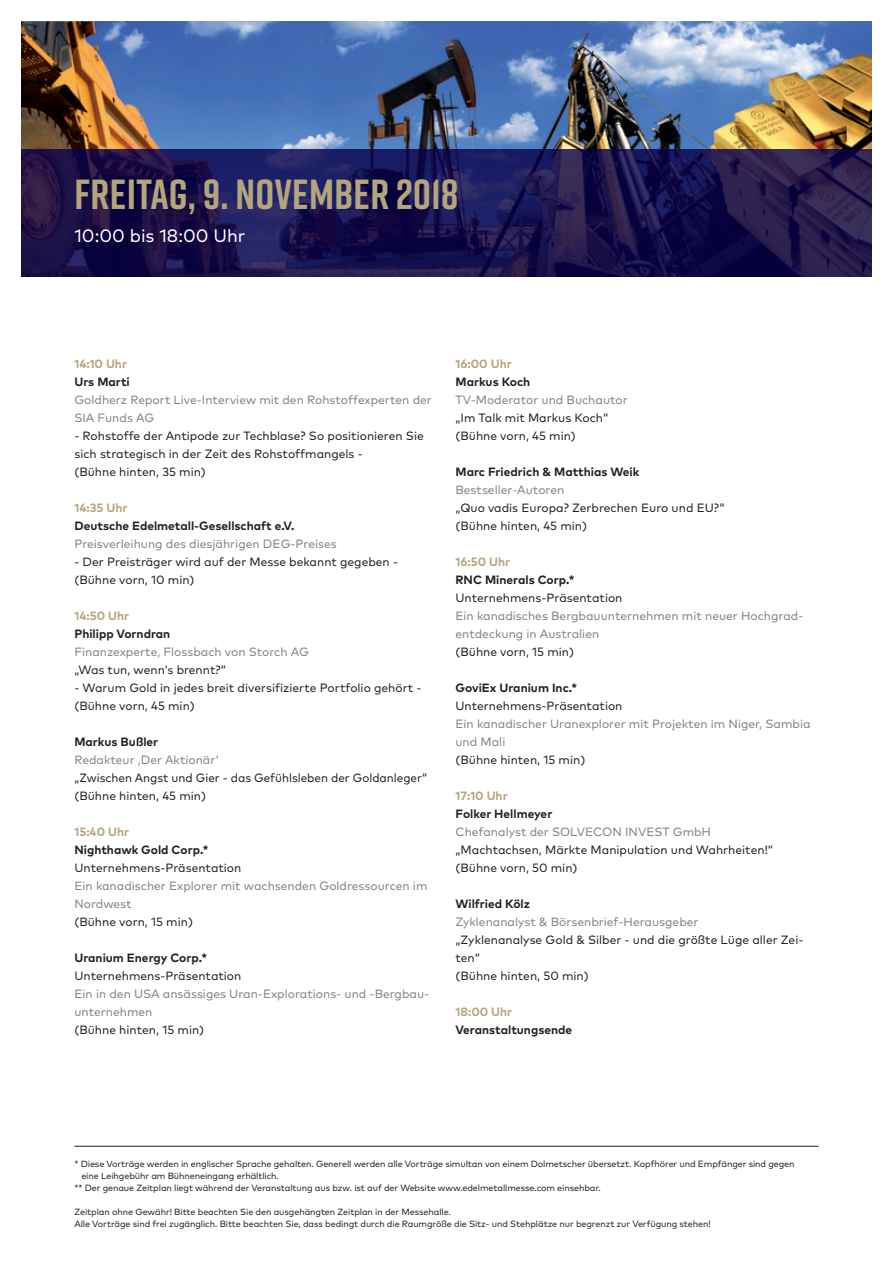
<style>
.page{position:relative;width:893px;height:1263px;background:#fff}
.page>*{position:absolute;margin:0;border:0;box-sizing:border-box;transform-origin:0 0}
.t1{font:700 42px "Rift";letter-spacing:.01em;color:#b4a57d}
.t2{font:18px "Mark Pro";color:#fff}
.t3{font:12px/18px "Mark Pro";color:#231f20}
.t4{font:12px/18px "Mark Pro";color:#808285}
.t5{font:700 12px "Mark Pro";color:#231f20}
.t6{font:700 12px "Mark Pro";color:#b4a57d}
.t7{font:9px/12px "Mark Pro";letter-spacing:-.01em;color:#231f20}
</style>
<div class="page">
<hr style="left:74px;top:1146px;width:745px;height:1px;background:#231f20">
<img style="left:21px;top:21px;width:851px;height:128px">
<svg style="left:21px;top:149px;width:851px;height:127px;background:#1c144d"></svg>
<p class="t1" style="left:75px;top:164px;width:385px">FREITAG, 9. NOVEMBER 2018</p>
<p class="t2" style="left:74px;top:222px;width:173px">10:00 bis 18:00 Uhr</p>
<p class="t6" style="left:74px;top:354px;width:54px">14:10 Uhr</p>
<p class="t5" style="left:74px;top:372px;width:57px">Urs Marti</p>
<p class="t4" style="left:74px;top:389px;width:359px">Goldherz Report Live-Interview mit den Rohstoffexperten der<br>SIA Funds AG</p>
<p class="t3" style="left:74px;top:425px;width:351px">- Rohstoffe der Antipode zur Techblase? So positionieren Sie sich strategisch in der Zeit des Rohstoffmangels -</p>
<p class="t3" style="left:74px;top:461px;width:133px">(Bühne hinten, 35 min)</p>
<p class="t6" style="left:74px;top:498px;width:55px">14:35 Uhr</p>
<p class="t5" style="left:74px;top:516px;width:221px">Deutsche Edelmetall-Gesellschaft e.V.</p>
<p class="t4" style="left:74px;top:533px;width:264px">Preisverleihung des diesjährigen DEG-Preises</p>
<p class="t3" style="left:74px;top:551px;width:325px">- Der Preisträger wird auf der Messe bekannt gegeben -</p>
<p class="t3" style="left:74px;top:569px;width:122px">(Bühne vorn, 10 min)</p>
<p class="t6" style="left:74px;top:606px;width:56px">14:50 Uhr</p>
<p class="t5" style="left:74px;top:624px;width:97px">Philipp Vorndran</p>
<p class="t4" style="left:74px;top:641px;width:236px">Finanzexperte, Flossbach von Storch AG</p>
<p class="t3" style="left:74px;top:659px;width:153px">„Was tun, wenn‘s brennt?“</p>
<p class="t3" style="left:74px;top:677px;width:349px">- Warum Gold in jedes breit diversifizierte Portfolio gehört - (Bühne vorn, 45 min)</p>
<p class="t5" style="left:74px;top:732px;width:85px">Markus Bußler</p>
<p class="t4" style="left:74px;top:749px;width:146px">Redakteur ‚Der Aktionär‘</p>
<p class="t3" style="left:74px;top:767px;width:354px">„Zwischen Angst und Gier - das Gefühlsleben der Goldanleger“</p>
<p class="t3" style="left:74px;top:785px;width:133px">(Bühne hinten, 45 min)</p>
<p class="t6" style="left:74px;top:822px;width:56px">15:40 Uhr</p>
<p class="t5" style="left:74px;top:840px;width:135px">Nighthawk Gold Corp.*</p>
<p class="t3" style="left:74px;top:857px;width:169px">Unternehmens-Präsentation</p>
<p class="t4" style="left:74px;top:875px;width:355px">Ein kanadischer Explorer mit wachsenden Goldressourcen im<br>Nordwest</p>
<p class="t3" style="left:74px;top:911px;width:120px">(Bühne vorn, 15 min)</p>
<p class="t5" style="left:74px;top:948px;width:134px">Uranium Energy Corp.*</p>
<p class="t3" style="left:74px;top:965px;width:169px">Unternehmens-Präsentation</p>
<p class="t4" style="left:74px;top:983px;width:356px">Ein in den USA ansässiges Uran-Explorations- und -Bergbau&shy;unternehmen</p>
<p class="t3" style="left:74px;top:1019px;width:131px">(Bühne hinten, 15 min)</p>
<p class="t6" style="left:455px;top:354px;width:58px">16:00 Uhr</p>
<p class="t5" style="left:455px;top:372px;width:76px">Markus Koch</p>
<p class="t4" style="left:455px;top:389px;width:174px">TV-Moderator und Buchautor</p>
<p class="t3" style="left:455px;top:407px;width:154px">„Im Talk mit Markus Koch“</p>
<p class="t3" style="left:455px;top:425px;width:122px">(Bühne vorn, 45 min)</p>
<p class="t5" style="left:455px;top:462px;width:185px">Marc Friedrich &amp; Matthias Weik</p>
<p class="t4" style="left:455px;top:479px;width:110px">Bestseller-Autoren</p>
<p class="t3" style="left:455px;top:497px;width:271px">„Quo vadis Europa? Zerbrechen Euro und EU?“</p>
<p class="t3" style="left:455px;top:515px;width:133px">(Bühne hinten, 45 min)</p>
<p class="t6" style="left:455px;top:552px;width:56px">16:50 Uhr</p>
<p class="t5" style="left:455px;top:570px;width:120px">RNC Minerals Corp.*</p>
<p class="t3" style="left:455px;top:587px;width:169px">Unternehmens-Präsentation</p>
<p class="t4" style="left:455px;top:605px;width:349px">Ein kanadisches Bergbauunternehmen mit neuer Hochgrad&shy;entdeckung in Australien</p>
<p class="t3" style="left:455px;top:641px;width:120px">(Bühne vorn, 15 min)</p>
<p class="t5" style="left:455px;top:678px;width:123px">GoviEx Uranium Inc.*</p>
<p class="t3" style="left:455px;top:695px;width:169px">Unternehmens-Präsentation</p>
<p class="t4" style="left:455px;top:713px;width:357px">Ein kanadischer Uranexplorer mit Projekten im Niger, Sambia und Mali</p>
<p class="t3" style="left:455px;top:749px;width:131px">(Bühne hinten, 15 min)</p>
<p class="t6" style="left:455px;top:786px;width:54px">17:10 Uhr</p>
<p class="t5" style="left:455px;top:804px;width:98px">Folker Hellmeyer</p>
<p class="t4" style="left:455px;top:821px;width:257px">Chefanalyst der SOLVECON INVEST GmbH</p>
<p class="t3" style="left:455px;top:839px;width:319px">„Machtachsen, Märkte Manipulation und Wahrheiten!“</p>
<p class="t3" style="left:455px;top:857px;width:124px">(Bühne vorn, 50 min)</p>
<p class="t5" style="left:455px;top:894px;width:76px">Wilfried Kölz</p>
<p class="t4" style="left:455px;top:911px;width:245px">Zyklenanalyst &amp; Börsenbrief-Herausgeber</p>
<p class="t3" style="left:455px;top:929px;width:349px">„Zyklenanalyse Gold &amp; Silber - und die größte Lüge aller Zei&shy;ten“</p>
<p class="t3" style="left:455px;top:965px;width:135px">(Bühne hinten, 50 min)</p>
<p class="t6" style="left:455px;top:1002px;width:58px">18:00 Uhr</p>
<p class="t5" style="left:455px;top:1020px;width:118px">Veranstaltungsende</p>
<p class="t7" style="left:81px;top:1157px;width:715px;text-indent:-7px">* Diese Vorträge werden in englischer Sprache gehalten. Generell werden alle Vorträge simultan von einem Dolmetscher übersetzt. Kopfhörer und Empfänger sind gegen eine Leihgebühr am Bühneneingang erhältlich.</p>
<p class="t7" style="left:74px;top:1181px;width:528px">** Der genaue Zeitplan liegt während der Veranstaltung aus bzw. ist auf der Website www.edelmetallmesse.com einsehbar.</p>
<p class="t7" style="left:74px;top:1205px;width:378px">Zeitplan ohne Gewähr! Bitte beachten Sie den ausgehängten Zeitplan in der Messehalle.</p>
<p class="t7" style="left:74px;top:1217px;width:638px">Alle Vorträge sind frei zugänglich. Bitte beachten Sie, dass bedingt durch die Raumgröße die Sitz- und Stehplätze nur begrenzt zur Verfügung stehen!</p>
</div>
